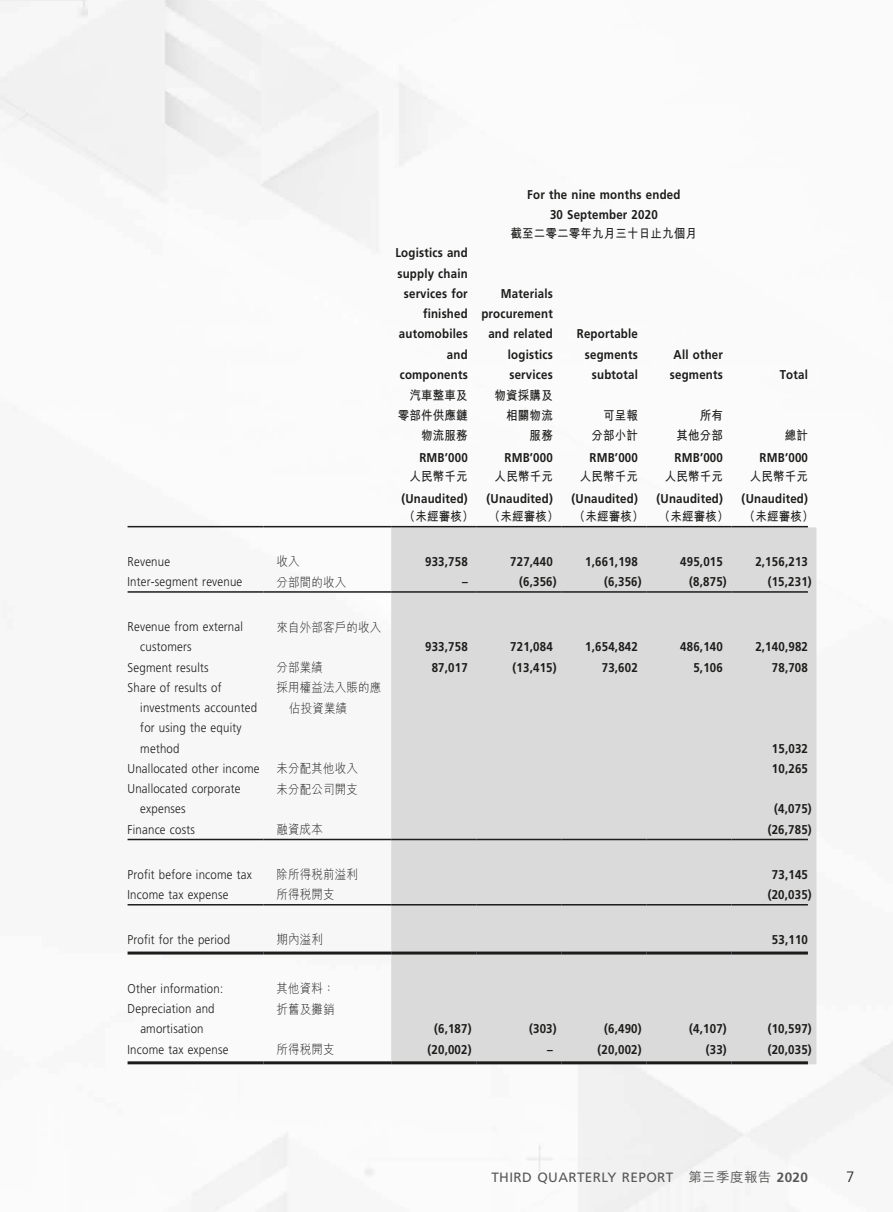
<style>
.page{position:relative;width:893px;height:1212px;background:#fff}
.page>*{position:absolute;margin:0;border:0;box-sizing:border-box;transform-origin:0 0}
.t1{font:300 15px "Frutiger LT Std";color:#1c1c1b}
.t2{font:13.5px "Frutiger LT Std";letter-spacing:.03em;color:#575756}
.t3{font:700 12.75px/20.2px "Frutiger LT Std";letter-spacing:.015em;color:#1c1c1b;text-align:right;scale:.9 1}
.t4{font:300 12.75px/20.2px "Frutiger LT Std";letter-spacing:.015em;color:#1c1c1b;scale:.9 1}
.t5{font:700 12.75px/20.2px "M Hei HK";letter-spacing:.015em;color:#1c1c1b;text-align:right;scale:.9 1}
.t6{font:300 12.75px/20.2px "M Hei HK";letter-spacing:.015em;color:#1c1c1b;scale:.9 1}
.s1{font-family:"M Hei HK";font-weight:500}
.s2{font-weight:700}
</style>
<div class="page">
<div style="left:391px;top:527px;width:425px;height:537px;background:#dadada"></div>
<hr style="left:128px;top:526px;width:136px;height:1px;background:#1c1c1b">
<hr style="left:264px;top:526px;width:127px;height:1px;background:#1c1c1b">
<hr style="left:391px;top:526px;width:85px;height:1px;background:#1c1c1b">
<hr style="left:476px;top:526px;width:85px;height:1px;background:#1c1c1b">
<hr style="left:561px;top:526px;width:85px;height:1px;background:#1c1c1b">
<hr style="left:646px;top:526px;width:85px;height:1px;background:#1c1c1b">
<hr style="left:731px;top:526px;width:77px;height:1px;background:#1c1c1b">
<hr style="left:128px;top:591px;width:136px;height:2px;background:#1c1c1b">
<hr style="left:264px;top:591px;width:127px;height:2px;background:#1c1c1b">
<hr style="left:391px;top:591px;width:85px;height:2px;background:#1c1c1b">
<hr style="left:476px;top:591px;width:85px;height:2px;background:#1c1c1b">
<hr style="left:561px;top:591px;width:85px;height:2px;background:#1c1c1b">
<hr style="left:646px;top:591px;width:85px;height:2px;background:#1c1c1b">
<hr style="left:731px;top:591px;width:77px;height:2px;background:#1c1c1b">
<hr style="left:128px;top:839px;width:136px;height:1px;background:#1c1c1b">
<hr style="left:264px;top:839px;width:127px;height:1px;background:#1c1c1b">
<hr style="left:391px;top:839px;width:85px;height:1px;background:#1c1c1b">
<hr style="left:476px;top:839px;width:85px;height:1px;background:#1c1c1b">
<hr style="left:561px;top:839px;width:85px;height:1px;background:#1c1c1b">
<hr style="left:646px;top:839px;width:85px;height:1px;background:#1c1c1b">
<hr style="left:731px;top:839px;width:77px;height:1px;background:#1c1c1b">
<hr style="left:128px;top:904px;width:136px;height:1px;background:#1c1c1b">
<hr style="left:264px;top:904px;width:127px;height:1px;background:#1c1c1b">
<hr style="left:391px;top:904px;width:85px;height:1px;background:#1c1c1b">
<hr style="left:476px;top:904px;width:85px;height:1px;background:#1c1c1b">
<hr style="left:561px;top:904px;width:85px;height:1px;background:#1c1c1b">
<hr style="left:646px;top:904px;width:85px;height:1px;background:#1c1c1b">
<hr style="left:731px;top:904px;width:77px;height:1px;background:#1c1c1b">
<hr style="left:128px;top:951px;width:136px;height:3px;background:#1c1c1b">
<hr style="left:264px;top:951px;width:127px;height:3px;background:#1c1c1b">
<hr style="left:391px;top:951px;width:85px;height:3px;background:#1c1c1b">
<hr style="left:476px;top:951px;width:85px;height:3px;background:#1c1c1b">
<hr style="left:561px;top:951px;width:85px;height:3px;background:#1c1c1b">
<hr style="left:646px;top:951px;width:85px;height:3px;background:#1c1c1b">
<hr style="left:731px;top:951px;width:77px;height:3px;background:#1c1c1b">
<hr style="left:128px;top:1061px;width:136px;height:3px;background:#1c1c1b">
<hr style="left:264px;top:1061px;width:127px;height:3px;background:#1c1c1b">
<hr style="left:391px;top:1061px;width:85px;height:3px;background:#1c1c1b">
<hr style="left:476px;top:1061px;width:85px;height:3px;background:#1c1c1b">
<hr style="left:561px;top:1061px;width:85px;height:3px;background:#1c1c1b">
<hr style="left:646px;top:1061px;width:85px;height:3px;background:#1c1c1b">
<hr style="left:731px;top:1061px;width:77px;height:3px;background:#1c1c1b">
<p class="t3" style="left:395px;top:243px;width:82px">Logistics and supply chain services for finished automobiles and components</p>
<p class="t3" style="left:527px;top:184px;width:172px;text-align:center">For the nine months ended<br>30 September 2020</p>
<p class="t5" style="left:511px;top:222px;width:209px">截至二零二零年九月三十日止九個月</p>
<p class="t3" style="left:481px;top:283px;width:81px">Materials procurement and related logistics services</p>
<p class="t3" style="left:577px;top:324px;width:69px">Reportable segments subtotal</p>
<p class="t3" style="left:670px;top:344px;width:60px;text-align:left">All other segments</p>
<p class="t5" style="left:398px;top:384px;width:79px">汽車整車及零部件供應鏈物流服務</p>
<p class="t5" style="left:495px;top:384px;width:66px">物資採購及相關物流服務</p>
<p class="t5" style="left:591px;top:404px;width:53px">可呈報分部小計</p>
<p class="t5" style="left:676px;top:404px;width:53px">所有<br>其他分部</p>
<p class="t3" style="left:780px;top:364px;width:33px">Total</p>
<p class="t5" style="left:785px;top:424px;width:27px">總計</p>
<p class="t3" style="left:419px;top:448px;width:55px">RMB’000</p>
<p class="t3" style="left:504px;top:448px;width:55px">RMB’000</p>
<p class="t3" style="left:589px;top:448px;width:55px">RMB’000</p>
<p class="t3" style="left:674px;top:448px;width:55px">RMB’000</p>
<p class="t3" style="left:760px;top:448px;width:55px">RMB’000</p>
<p class="t5" style="left:410px;top:465px;width:66px">人民幣千元</p>
<p class="t5" style="left:495px;top:465px;width:66px">人民幣千元</p>
<p class="t5" style="left:580px;top:465px;width:66px">人民幣千元</p>
<p class="t5" style="left:665px;top:465px;width:66px">人民幣千元</p>
<p class="t5" style="left:750px;top:465px;width:66px">人民幣千元</p>
<p class="t3" style="left:401px;top:488px;width:75px">(Unaudited)</p>
<p class="t3" style="left:486px;top:488px;width:75px">(Unaudited)</p>
<p class="t3" style="left:572px;top:488px;width:75px">(Unaudited)</p>
<p class="t3" style="left:657px;top:488px;width:75px">(Unaudited)</p>
<p class="t3" style="left:742px;top:488px;width:75px">(Unaudited)</p>
<p class="t5" style="left:404px;top:505px;width:457px">（未經審核） （未經審核） （未經審核） （未經審核） （未經審核）</p>
<p class="t4" style="left:128px;top:551px;width:49px">Revenue</p>
<p class="t6" style="left:276px;top:551px;width:27px">收入</p>
<p class="t3" style="left:425px;top:551px;width:49px">933,758</p>
<p class="t3" style="left:510px;top:551px;width:49px">727,440</p>
<p class="t3" style="left:585px;top:551px;width:60px">1,661,198</p>
<p class="t3" style="left:680px;top:551px;width:49px">495,015</p>
<p class="t3" style="left:755px;top:551px;width:60px">2,156,213</p>
<p class="t4" style="left:128px;top:572px;width:129px">Inter-segment revenue</p>
<p class="t6" style="left:276px;top:571px;width:79px">分部間的收入</p>
<p class="t3" style="left:462px;top:571px;width:8px">–</p>
<p class="t3" style="left:519px;top:571px;width:43px">(6,356)</p>
<p class="t3" style="left:604px;top:571px;width:43px">(6,356)</p>
<p class="t3" style="left:689px;top:571px;width:43px">(8,875)</p>
<p class="t3" style="left:768px;top:571px;width:50px">(15,231)</p>
<p class="t4" style="left:140px;top:617px;width:116px;text-indent:-13px">Revenue from external customers</p>
<p class="t6" style="left:276px;top:616px;width:118px">來自外部客戶的收入</p>
<p class="t3" style="left:425px;top:637px;width:49px">933,758</p>
<p class="t3" style="left:510px;top:637px;width:49px">721,084</p>
<p class="t3" style="left:585px;top:637px;width:60px">1,654,842</p>
<p class="t3" style="left:680px;top:637px;width:49px">486,140</p>
<p class="t3" style="left:755px;top:637px;width:60px">2,140,982</p>
<p class="t4" style="left:128px;top:657px;width:92px">Segment results</p>
<p class="t6" style="left:276px;top:657px;width:53px">分部業績</p>
<p class="t3" style="left:432px;top:657px;width:42px">87,017</p>
<p class="t3" style="left:512px;top:657px;width:50px">(13,415)</p>
<p class="t3" style="left:602px;top:657px;width:42px">73,602</p>
<p class="t3" style="left:693px;top:657px;width:34px">5,106</p>
<p class="t3" style="left:772px;top:657px;width:42px">78,708</p>
<p class="t4" style="left:140px;top:677px;width:131px;text-indent:-13px">Share of results of investments accounted for using the equity method</p>
<p class="t6" style="left:289px;top:677px;width:104px;text-indent:-13px">採用權益法入賬的應佔投資業績</p>
<p class="t3" style="left:772px;top:738px;width:42px">15,032</p>
<p class="t4" style="left:128px;top:758px;width:148px">Unallocated other income</p>
<p class="t6" style="left:276px;top:758px;width:92px">未分配其他收入</p>
<p class="t3" style="left:772px;top:758px;width:42px">10,265</p>
<p class="t4" style="left:140px;top:779px;width:113px;text-indent:-13px">Unallocated corporate expenses</p>
<p class="t6" style="left:276px;top:778px;width:92px">未分配公司開支</p>
<p class="t3" style="left:774px;top:799px;width:43px">(4,075)</p>
<p class="t4" style="left:128px;top:819px;width:76px">Finance costs</p>
<p class="t6" style="left:276px;top:819px;width:53px">融資成本</p>
<p class="t3" style="left:768px;top:819px;width:50px">(26,785)</p>
<p class="t4" style="left:128px;top:864px;width:140px">Profit before income tax</p>
<p class="t6" style="left:276px;top:864px;width:92px">除所得稅前溢利</p>
<p class="t3" style="left:772px;top:864px;width:42px">73,145</p>
<p class="t4" style="left:128px;top:884px;width:114px">Income tax expense</p>
<p class="t6" style="left:276px;top:884px;width:66px">所得稅開支</p>
<p class="t3" style="left:768px;top:884px;width:50px">(20,035)</p>
<p class="t4" style="left:128px;top:929px;width:116px">Profit for the period</p>
<p class="t6" style="left:276px;top:929px;width:53px">期內溢利</p>
<p class="t3" style="left:772px;top:929px;width:42px">53,110</p>
<p class="t4" style="left:128px;top:978px;width:108px">Other information:</p>
<p class="t6" style="left:276px;top:978px;width:66px">其他資料：</p>
<p class="t4" style="left:128px;top:999px;width:98px;text-align:center">Depreciation and amortisation</p>
<p class="t6" style="left:276px;top:998px;width:66px">折舊及攤銷</p>
<p class="t3" style="left:434px;top:1019px;width:43px">(6,187)</p>
<p class="t3" style="left:529px;top:1019px;width:32px">(303)</p>
<p class="t3" style="left:604px;top:1019px;width:43px">(6,490)</p>
<p class="t3" style="left:689px;top:1019px;width:43px">(4,107)</p>
<p class="t3" style="left:768px;top:1019px;width:50px">(10,597)</p>
<p class="t4" style="left:128px;top:1039px;width:114px">Income tax expense</p>
<p class="t6" style="left:276px;top:1039px;width:66px">所得稅開支</p>
<p class="t3" style="left:427px;top:1039px;width:50px">(20,002)</p>
<p class="t3" style="left:547px;top:1039px;width:8px">–</p>
<p class="t3" style="left:598px;top:1039px;width:50px">(20,002)</p>
<p class="t3" style="left:706px;top:1039px;width:25px">(33)</p>
<p class="t3" style="left:768px;top:1039px;width:50px">(20,035)</p>
<p class="t2" style="left:491px;top:1169px;width:318px">THIRD QUARTERLY REPORT <span class="s1">第三季度報告</span> <span class="s2">2020</span></p>
<p class="t1" style="left:846px;top:1168px;width:10px">7</p>
</div>
